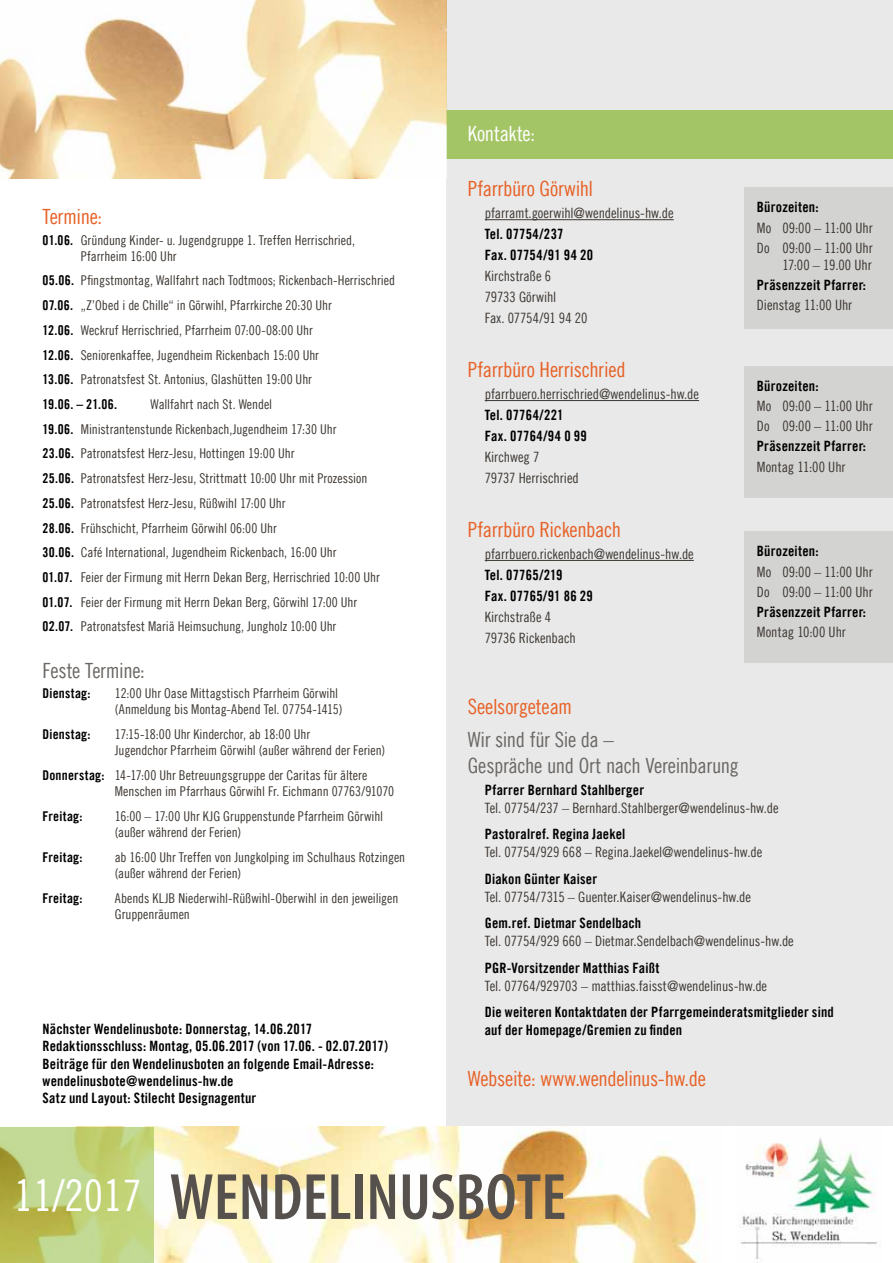
<style>
.page{position:relative;width:893px;height:1263px;background:#fff}
.page>*{position:absolute;margin:0;border:0;box-sizing:border-box;transform-origin:0 0}
.t1{font:600 condensed 66px "Myriad Pro";color:#57514d}
.t2{font:21px "Trade Gothic LT Com Cn 18";letter-spacing:-.015em;color:#e76126}
.t3{font:21px/25.2px "Trade Gothic LT Com Cn 18";letter-spacing:-.02em;color:#6b6764}
.t4{font:21px "Trade Gothic LT Com Cn 18";letter-spacing:-.01em;color:#fff}
.t5{font:14.25px/17.1px "Trade Gothic LT Com Bd Cn 20";letter-spacing:.015em;color:#000}
.t6{font:14.25px/21px "Trade Gothic LT Com Cn 18";letter-spacing:-.005em;color:#3d3732}
.t7{font:13.5px/24.8px "Trade Gothic LT Com Cn 18";color:#3d3732}
.t8{font:13.5px "Trade Gothic LT Com Bd Cn 20";letter-spacing:.015em;color:#000}
.s1{font-family:"Trade Gothic LT Com Bd Cn 20";color:#000}
.s2{font-family:"Trade Gothic LT Com Cn 18";font-weight:400;font-stretch:normal;font-size:43.5px;color:#fff}
</style>
<div class="page">
<div style="left:446px;top:0;width:447px;height:1229px;background:#e9e9e9"></div>
<div style="left:446px;top:110px;width:447px;height:49px;background:#a4c565"></div>
<hr style="left:485px;top:219px;width:189px;height:1px;background:#3d3732">
<hr style="left:485px;top:400px;width:214px;height:1px;background:#3d3732">
<hr style="left:485px;top:560px;width:209px;height:1px;background:#3d3732">
<div style="left:744px;top:187px;width:149px;height:142px;background:#d3d3d2"></div>
<div style="left:744px;top:366px;width:149px;height:132px;background:#d3d3d2"></div>
<div style="left:744px;top:531px;width:149px;height:132px;background:#d3d3d2"></div>
<img style="left:153px;top:1127px;width:570px;height:136px">
<svg style="left:0;top:1127px;width:153px;height:136px;background:#becd77"></svg>
<div style="left:723px;top:1127px;width:170px;height:136px;background:#fff"></div>
<img style="left:739px;top:1137px;width:139px;height:126px">
<img style="left:0;top:0;width:446px;height:179px">
<h2 class="t2" style="left:43px;top:204px;width:61px">Termine:</h2>
<p class="t7" style="left:81px;top:231px;width:276px;line-height:16.2px;text-indent:-38px"><span class="s1">01.06.</span> Gründung Kinder- u. Jugendgruppe 1. Treffen Herrischried,<br>Pfarrheim 16:00 Uhr</p>
<p class="t7" style="left:43px;top:268px;width:354px"><span class="s1">05.06.</span> Pfingstmontag, Wallfahrt nach Todtmoos; Rickenbach-Herrischried <span class="s1">07.06.</span> „Z’Obed i de Chille“ in Görwihl, Pfarrkirche 20:30 Uhr<br><span class="s1">12.06.</span> Weckruf Herrischried, Pfarrheim 07:00-08:00 Uhr<br><span class="s1">12.06.</span> Seniorenkaffee, Jugendheim Rickenbach 15:00 Uhr<br><span class="s1">13.06.</span> Patronatsfest St. Antonius, Glashütten 19:00 Uhr</p>
<p class="t8" style="left:43px;top:396px;width:76px">19.06. – 21.06.</p>
<p class="t7" style="left:42px;top:392px;width:339px;text-indent:108px">Wallfahrt nach St. Wendel<br><span class="s1">19.06.</span> Ministrantenstunde Rickenbach,Jugendheim 17:30 Uhr<br><span class="s1">23.06.</span> Patronatsfest Herz-Jesu, Hottingen 19:00 Uhr<br><span class="s1">25.06.</span> Patronatsfest Herz-Jesu, Strittmatt 10:00 Uhr mit Prozession <span class="s1">25.06.</span> Patronatsfest Herz-Jesu, Rüßwihl 17:00 Uhr<br><span class="s1">28.06.</span> Frühschicht, Pfarrheim Görwihl 06:00 Uhr<br><span class="s1">30.06.</span> Café International, Jugendheim Rickenbach, 16:00 Uhr<br><span class="s1">01.07.</span> Feier der Firmung mit Herrn Dekan Berg, Herrischried 10:00 Uhr <span class="s1">01.07.</span> Feier der Firmung mit Herrn Dekan Berg, Görwihl 17:00 Uhr <span class="s1">02.07.</span> Patronatsfest Mariä Heimsuchung, Jungholz 10:00 Uhr</p>
<h2 class="t3" style="left:43px;top:657px;width:104px">Feste Termine:</h2>
<p class="t8" style="left:43px;top:685px;width:50px">Dienstag:</p>
<p class="t7" style="left:115px;top:685px;width:229px;line-height:16.2px">12:00 Uhr Oase Mittagstisch Pfarrheim Görwihl (Anmeldung bis Montag-Abend Tel. 07754-1415)</p>
<p class="t8" style="left:43px;top:726px;width:50px">Dienstag:</p>
<p class="t7" style="left:115px;top:726px;width:272px;line-height:16.2px">17:15-18:00 Uhr Kinderchor, ab 18:00 Uhr<br>Jugendchor Pfarrheim Görwihl (außer während der Ferien)</p>
<p class="t7" style="left:115px;top:767px;width:281px;line-height:16.2px;text-indent:-72px"><span class="s1">Donnerstag:</span> 14-17:00 Uhr Betreuungsgruppe der Caritas für ältere<br>Menschen im Pfarrhaus Görwihl Fr. Eichmann 07763/91070</p>
<p class="t8" style="left:43px;top:808px;width:42px">Freitag:</p>
<p class="t7" style="left:115px;top:808px;width:270px;line-height:16.2px">16:00 – 17:00 Uhr KJG Gruppenstunde Pfarrheim Görwihl (außer während der Ferien)</p>
<p class="t8" style="left:43px;top:849px;width:42px">Freitag:</p>
<p class="t7" style="left:115px;top:849px;width:292px;line-height:16.2px">ab 16:00 Uhr Treffen von Jungkolping im Schulhaus Rotzingen (außer während der Ferien)</p>
<p class="t8" style="left:43px;top:890px;width:42px">Freitag:</p>
<p class="t7" style="left:115px;top:890px;width:285px;line-height:16.2px">Abends KLJB Niederwihl-Rüßwihl-Oberwihl in den jeweiligen<br>Gruppenräumen</p>
<p class="t5" style="left:43px;top:1020px;width:347px">Nächster Wendelinusbote: Donnerstag, 14.06.2017<br>Redaktionsschluss: Montag, 05.06.2017 (von 17.06. - 02.07.2017)<br>Beiträge für den Wendelinusboten an folgende Email-Adresse: wendelinusbote@wendelinus-hw.de<br>Satz und Layout: Stilecht Designagentur</p>
<h2 class="t4" style="left:468px;top:121px;width:69px">Kontakte:</h2>
<h2 class="t2" style="left:468px;top:176px;width:127px">Pfarrbüro Görwihl</h2>
<p class="t6" style="left:485px;top:203px;width:190px">pfarramt.goerwihl@wendelinus-hw.de</p>
<p class="t5" style="left:485px;top:224px;width:110px;line-height:21px">Tel. 07754/237<br>Fax. 07754/91 94 20</p>
<p class="t6" style="left:485px;top:265px;width:104px">Kirchstraße 6<br>79733 Görwihl<br>Fax. 07754/91 94 20</p>
<h2 class="t2" style="left:468px;top:357px;width:159px">Pfarrbüro Herrischried</h2>
<p class="t6" style="left:485px;top:383px;width:216px">pfarrbuero.herrischried@wendelinus-hw.de</p>
<p class="t5" style="left:485px;top:404px;width:104px;line-height:21px">Tel. 07764/221<br>Fax. 07764/94 0 99</p>
<p class="t6" style="left:485px;top:446px;width:96px">Kirchweg 7<br>79737 Herrischried</p>
<h2 class="t2" style="left:468px;top:517px;width:155px">Pfarrbüro Rickenbach</h2>
<p class="t6" style="left:485px;top:543px;width:211px">pfarrbuero.rickenbach@wendelinus-hw.de</p>
<p class="t5" style="left:485px;top:564px;width:110px;line-height:21px">Tel. 07765/219<br>Fax. 07765/91 86 29</p>
<p class="t6" style="left:485px;top:606px;width:93px">Kirchstraße 4<br>79736 Rickenbach</p>
<p class="t5" style="left:757px;top:199px;width:63px">Bürozeiten:</p>
<p class="t6" style="left:757px;top:217px;width:117px;line-height:20.1px">Mo 09:00 – 11:00 Uhr<br>Do 09:00 – 11:00 Uhr</p>
<p class="t6" style="left:782px;top:254px;width:91px">17:00 – 19.00 Uhr</p>
<p class="t5" style="left:757px;top:276px;width:111px">Präsenzzeit Pfarrer:</p>
<p class="t6" style="left:757px;top:294px;width:97px">Dienstag 11:00 Uhr</p>
<p class="t5" style="left:757px;top:377px;width:63px">Bürozeiten:</p>
<p class="t6" style="left:757px;top:396px;width:117px;line-height:20.1px">Mo 09:00 – 11:00 Uhr<br>Do 09:00 – 11:00 Uhr</p>
<p class="t5" style="left:757px;top:438px;width:111px">Präsenzzeit Pfarrer:</p>
<p class="t6" style="left:757px;top:456px;width:90px">Montag 11:00 Uhr</p>
<p class="t5" style="left:757px;top:543px;width:63px">Bürozeiten:</p>
<p class="t6" style="left:757px;top:561px;width:117px;line-height:20.1px">Mo 09:00 – 11:00 Uhr<br>Do 09:00 – 11:00 Uhr</p>
<p class="t5" style="left:757px;top:603px;width:111px">Präsenzzeit Pfarrer:</p>
<p class="t6" style="left:757px;top:621px;width:90px">Montag 10:00 Uhr</p>
<h2 class="t2" style="left:468px;top:694px;width:106px">Seelsorgeteam</h2>
<h2 class="t3" style="left:468px;top:727px;width:273px">Wir sind für Sie da –<br>Gespräche und Ort nach Vereinbarung</h2>
<p class="t5" style="left:485px;top:781px;width:161px">Pfarrer Bernhard Stahlberger</p>
<p class="t6" style="left:485px;top:797px;width:295px">Tel. 07754/237 – Bernhard.Stahlberger@wendelinus-hw.de</p>
<p class="t5" style="left:485px;top:825px;width:142px">Pastoralref. Regina Jaekel</p>
<p class="t6" style="left:485px;top:841px;width:279px">Tel. 07754/929 668 – Regina.Jaekel@wendelinus-hw.de</p>
<p class="t5" style="left:485px;top:870px;width:114px">Diakon Günter Kaiser</p>
<p class="t6" style="left:485px;top:886px;width:268px">Tel. 07754/7315 – Guenter.Kaiser@wendelinus-hw.de</p>
<p class="t5" style="left:485px;top:914px;width:158px">Gem.ref. Dietmar Sendelbach</p>
<p class="t6" style="left:485px;top:930px;width:311px">Tel. 07754/929 660 – Dietmar.Sendelbach@wendelinus-hw.de</p>
<p class="t5" style="left:485px;top:959px;width:176px">PGR-Vorsitzender Matthias Faißt</p>
<p class="t6" style="left:485px;top:975px;width:284px">Tel. 07764/929703 – matthias.faisst@wendelinus-hw.de</p>
<p class="t5" style="left:485px;top:1003px;width:351px;line-height:18px">Die weiteren Kontaktdaten der Pfarrgemeinderatsmitglieder sind auf der Homepage/Gremien zu finden</p>
<h2 class="t2" style="left:468px;top:1066px;width:240px">Webseite: www.wendelinus-hw.de</h2>
<h1 class="t1" style="left:14px;top:1156px;width:554px"><span class="s2">11/2017</span> WENDELINUSBOTE</h1>
</div>
